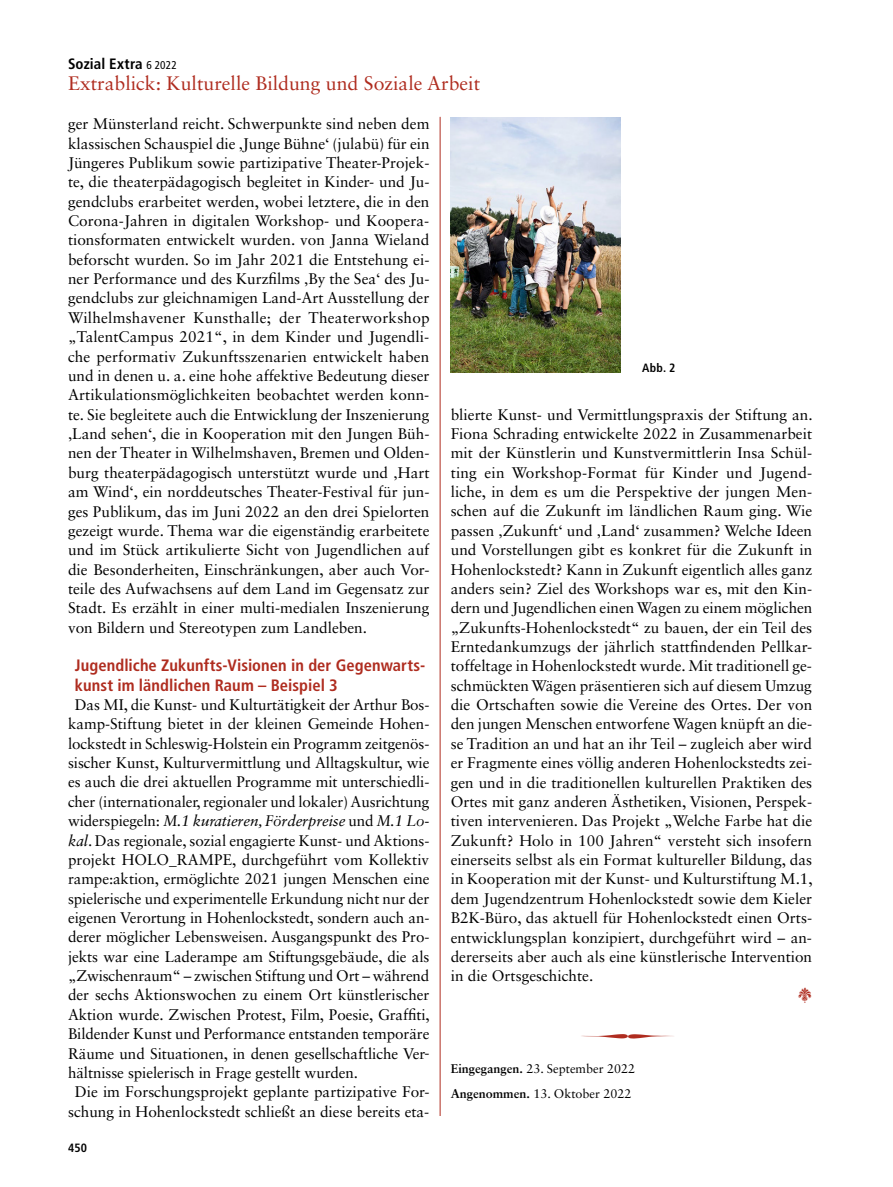
<style>
.page{position:relative;width:893px;height:1187px;background:#fff}
.page>*{position:absolute;margin:0;border:0;box-sizing:border-box;transform-origin:0 0}
.t1{font:19.5px "Sabon LT Std";color:#af2c1f}
.t2{font:700 condensed 16.5px/19.4px "Frutiger";letter-spacing:.005em;color:#af2c1f}
.t3{font:15.3px/19.4px "Sabon LT Std";letter-spacing:-.005em;color:#000;text-align:justify}
.t4{font:italic 15.3px "Sabon LT Std";letter-spacing:-.01em;color:#000}
.t5{font:700 condensed 15px "Frutiger";letter-spacing:.005em;color:#000}
.t6{font:12.6px/24.6px "Sabon LT Std";color:#000}
.t7{font:700 condensed 12px "Frutiger";letter-spacing:.015em;color:#000}
.s1{font-weight:400;font-size:11.25px}
.s2{font-style:normal}
.s3{font-style:italic}
.s4{font-weight:700}
</style>
<div class="page">
<hr style="left:440px;top:117px;width:1px;height:999px;background:#af2c1f">
<img style="left:451px;top:117px;width:170px;height:255px">
<p class="t5" style="left:68px;top:55px;width:110px">Sozial Extra <span class="s1">6 2022</span></p>
<p class="t1" style="left:68px;top:72px;width:414px">Extrablick: Kulturelle Bildung und Soziale Arbeit</p>
<p class="t3" style="left:68px;top:114px;width:363px">ger Münsterland reicht. Schwerpunkte sind neben dem klassischen Schauspiel die ‚Junge Bühne‘ (julabü) für ein Jüngeres Publikum sowie partizipative Theater-Projek‑ te, die theaterpädagogisch begleitet in Kinder- und Ju‑ gendclubs erarbeitet werden, wobei letztere, die in den Corona-Jahren in digitalen Workshop- und Koopera‑ tionsformaten entwickelt wurden. von Janna Wieland beforscht wurden. So im Jahr 2021 die Entstehung ei‑ ner Performance und des Kurzfilms ‚By the Sea‘ des Ju‑ gendclubs zur gleichnamigen Land-Art Ausstellung der Wilhelmshavener Kunsthalle; der Theaterworkshop „TalentCampus 2021“, in dem Kinder und Jugendli‑ che performativ Zukunftsszenarien entwickelt haben und in denen u. a. eine hohe affektive Bedeutung dieser Artikulationsmöglichkeiten beobachtet werden konn‑ te. Sie begleitete auch die Entwicklung der Inszenierung ‚Land sehen‘, die in Kooperation mit den Jungen Büh‑ nen der Theater in Wilhelmshaven, Bremen und Olden‑ burg theaterpädagogisch unterstützt wurde und ‚Hart am Wind‘, ein norddeutsches Theater-Festival für jun‑ ges Publikum, das im Juni 2022 an den drei Spielorten gezeigt wurde. Thema war die eigenständig erarbeitete und im Stück artikulierte Sicht von Jugendlichen auf die Besonderheiten, Einschränkungen, aber auch Vor‑ teile des Aufwachsens auf dem Land im Gegensatz zur Stadt. Es erzählt in einer multi-medialen Inszenierung von Bildern und Stereotypen zum Landleben.</p>
<p class="t2" style="left:75px;top:655px;width:352px">Jugendliche Zukunfts-Visionen in der Gegenwarts&shy;kunst im ländlichen Raum – Beispiel 3</p>
<p class="t3" style="left:75px;top:694px;width:356px">Das MI, die Kunst- und Kulturtätigkeit der Arthur Bos‑</p>
<p class="t3" style="left:68px;top:714px;width:363px">kamp-Stiftung bietet in der kleinen Gemeinde Hohen‑</p>
<p class="t3" style="left:68px;top:733px;width:363px">lockstedt in Schleswig-Holstein ein Programm zeitgenös‑</p>
<p class="t3" style="left:68px;top:752px;width:363px">sischer Kunst, Kulturvermittlung und Alltagskultur, wie</p>
<p class="t3" style="left:68px;top:772px;width:363px">es auch die drei aktuellen Programme mit unterschiedli‑</p>
<p class="t3" style="left:68px;top:791px;width:363px">cher (internationaler, regionaler und lokaler) Ausrichtung</p>
<p class="t4" style="left:68px;top:811px;width:363px"><span class="s2">widerspiegeln:</span> M.1 kuratieren, Förderpreise <span class="s2">und</span> M.1 Lo-</p>
<p class="t3" style="left:68px;top:830px;width:363px"><span class="s3">kal</span>. Das regionale, sozial engagierte Kunst- und Aktions‑</p>
<p class="t3" style="left:68px;top:849px;width:363px">projekt HOLO_RAMPE, durchgeführt vom Kollektiv</p>
<p class="t3" style="left:68px;top:869px;width:363px">rampe:aktion, ermöglichte 2021 jungen Menschen eine</p>
<p class="t3" style="left:68px;top:888px;width:363px">spielerische und experimentelle Erkundung nicht nur der</p>
<p class="t3" style="left:68px;top:907px;width:363px">eigenen Verortung in Hohenlockstedt, sondern auch an‑</p>
<p class="t3" style="left:68px;top:927px;width:363px">derer möglicher Lebensweisen. Ausgangspunkt des Pro‑</p>
<p class="t3" style="left:68px;top:946px;width:363px">jekts war eine Laderampe am Stiftungsgebäude, die als</p>
<p class="t3" style="left:68px;top:965px;width:363px">„Zwischenraum“ – zwischen Stiftung und Ort – während</p>
<p class="t3" style="left:68px;top:985px;width:363px">der sechs Aktionswochen zu einem Ort künstlerischer</p>
<p class="t3" style="left:68px;top:1004px;width:363px">Aktion wurde. Zwischen Protest, Film, Poesie, Graffiti,</p>
<p class="t3" style="left:68px;top:1023px;width:363px">Bildender Kunst und Performance entstanden temporäre</p>
<p class="t3" style="left:68px;top:1043px;width:363px">Räume und Situationen, in denen gesellschaftliche Ver‑</p>
<p class="t3" style="left:68px;top:1062px;width:292px">hältnisse spielerisch in Frage gestellt wurden.</p>
<p class="t3" style="left:75px;top:1081px;width:356px">Die im Forschungsprojekt geplante partizipative For‑</p>
<p class="t3" style="left:68px;top:1101px;width:363px">schung in Hohenlockstedt schließt an diese bereits eta‑</p>
<p class="t7" style="left:68px;top:1140px;width:20px">450</p>
<p class="t7" style="left:642px;top:361px;width:35px">Abb. 2</p>
<p class="t3" style="left:451px;top:404px;width:364px">blierte Kunst- und Vermittlungspraxis der Stiftung an.<br>Fiona Schrading entwickelte 2022 in Zusammenarbeit mit der Künstlerin und Kunstvermittlerin Insa Schül‑ ting ein Workshop-Format für Kinder und Jugend‑ liche, in dem es um die Perspektive der jungen Men‑ schen auf die Zukunft im ländlichen Raum ging. Wie passen ‚Zukunft‘ und ‚Land‘ zusammen? Welche Ideen und Vorstellungen gibt es konkret für die Zukunft in Hohenlockstedt? Kann in Zukunft eigentlich alles ganz anders sein? Ziel des Workshops war es, mit den Kin‑ dern und Jugendlichen einen Wagen zu einem möglichen „Zukunfts-Hohenlockstedt“ zu bauen, der ein Teil des Erntedankumzugs der jährlich stattfindenden Pellkar‑ toffeltage in Hohenlockstedt wurde. Mit traditionell ge‑ schmückten Wägen präsentieren sich auf diesem Umzug die Ortschaften sowie die Vereine des Ortes. Der von den jungen Menschen entworfene Wagen knüpft an die‑ se Tradition an und hat an ihr Teil – zugleich aber wird er Fragmente eines völlig anderen Hohenlockstedts zei‑ gen und in die traditionellen kulturellen Praktiken des Ortes mit ganz anderen Ästhetiken, Visionen, Perspek‑ tiven intervenieren. Das Projekt „Welche Farbe hat die Zukunft? Holo in 100 Jahren“ versteht sich insofern einerseits selbst als ein Format kultureller Bildung, das in Kooperation mit der Kunst- und Kulturstiftung M.1, dem Jugendzentrum Hohenlockstedt sowie dem Kieler B2K-Büro, das aktuell für Hohenlockstedt einen Orts‑ entwicklungsplan konzipiert, durchgeführt wird – an‑ dererseits aber auch als eine künstlerische Intervention in die Ortsgeschichte.</p>
<p class="t6" style="left:451px;top:1056px;width:186px"><span class="s4">Eingegangen.</span> 23. September 2022<br><span class="s4">Angenommen.</span> 13. Oktober 2022</p>
</div>
